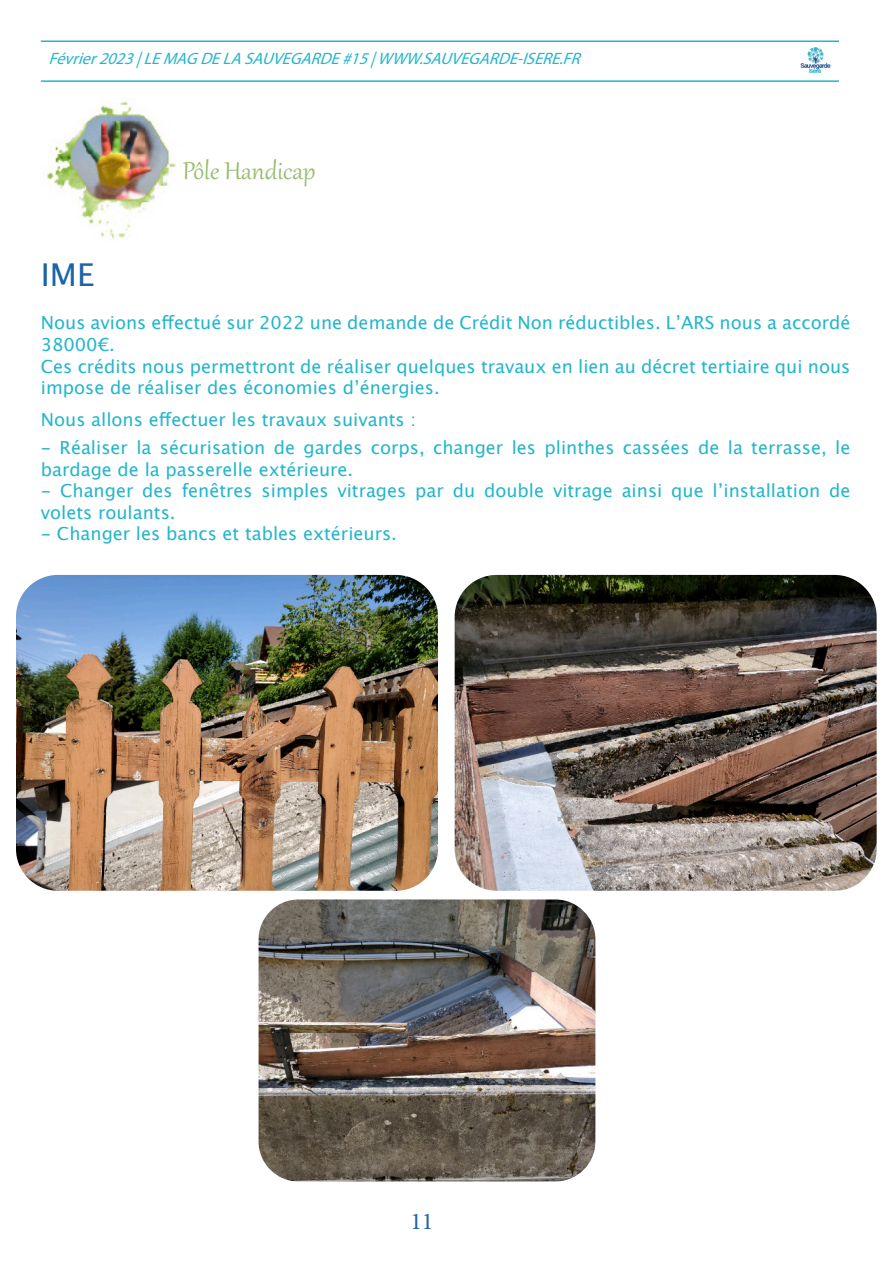
<style>
.page{position:relative;width:893px;height:1263px;background:#fff}
.page>*{position:absolute;margin:0;border:0;box-sizing:border-box;transform-origin:0 0}
.t1{font:31.5px "Lucida Grande";color:#1d63a7}
.t2{font:30px "Gabriola";color:#97bd6d}
.t3{font:24px "Minion Pro";color:#1d63a7}
.t4{font:18px/21.6px "Lucida Grande";color:#23b6cc}
.t5{font:italic 16.5px "Myriad Pro";color:#23b6cc}
</style>
<div class="page">
<hr style="left:41px;top:80px;width:798px;height:2px;background:#23b6cc">
<hr style="left:41px;top:40px;width:798px;height:2px;background:#23b6cc">
<img style="left:800px;top:47px;width:31px;height:27px">
<img style="left:45px;top:98px;width:133px;height:140px">
<img style="left:16px;top:575px;width:422px;height:316px">
<img style="left:455px;top:575px;width:422px;height:316px">
<img style="left:259px;top:899px;width:336px;height:282px">
<p class="t5" style="left:48px;top:49px;width:539px">Février2023|LEMAGDELASAUVEGARDE#15|WWW.SAUVEGARDE-ISERE.FR</p>
<p class="t2" style="left:183px;top:151px;width:134px">Pôle Handicap</p>
<p class="t1" style="left:41px;top:256px;width:55px">IME</p>
<p class="t4" style="left:41px;top:312px;width:811px">Nous avions effectué sur 2022 une demande de Crédit Non réductibles. L’ARS nous a accordé<br>38000€.</p>
<p class="t4" style="left:41px;top:356px;width:811px">Ces crédits nous permettront de réaliser quelques travaux en lien au décret tertiaire qui nous impose de réaliser des économies d’énergies.</p>
<p class="t4" style="left:41px;top:409px;width:377px">Nous allons effectuer les travaux suivants :</p>
<p class="t4" style="left:41px;top:437px;width:811px">- Réaliser la sécurisation de gardes corps, changer les plinthes cassées de la terrasse, le bardage de la passerelle extérieure.</p>
<p class="t4" style="left:41px;top:480px;width:811px">- Changer des fenêtres simples vitrages par du double vitrage ainsi que l’installation de volets roulants.</p>
<p class="t4" style="left:41px;top:523px;width:358px">- Changer les bancs et tables extérieurs.</p>
<p class="t3" style="left:410px;top:1205px;width:25px">11</p>
</div>
